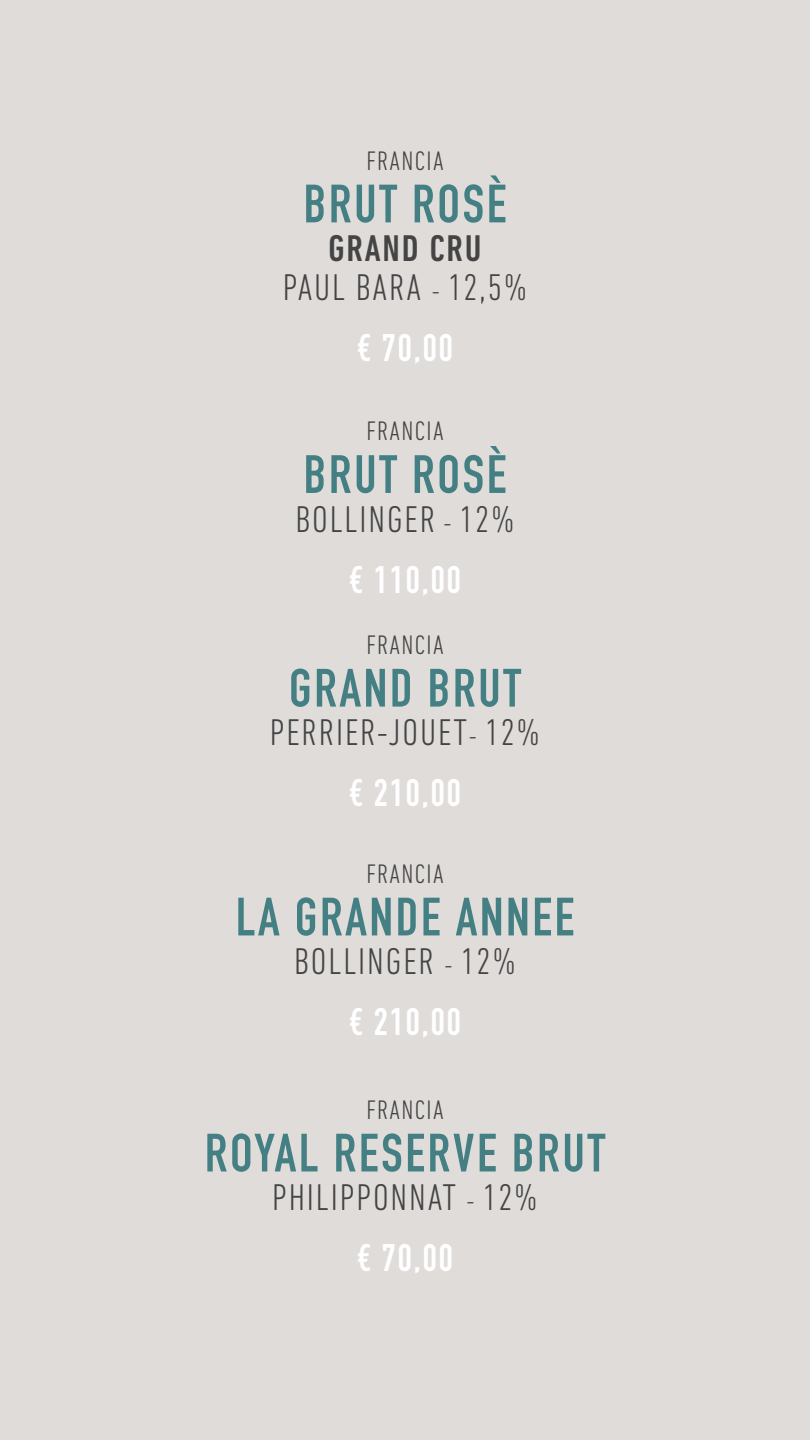
<style>
.page{position:relative;width:810px;height:1440px;background:#dfdcda}
.page>*{position:absolute;margin:0;border:0;box-sizing:border-box;transform-origin:0 0}
.t1{font:700 53.03px "DIN Condensed";letter-spacing:.05em;color:#448083}
.t2{font:300 condensed 37.88px "DIN Next LT Pro";letter-spacing:.05em;color:#444}
.t3{font:700 37.88px "DIN Condensed";letter-spacing:.05em;color:#fff}
.t4{font:500 condensed 37.88px "DIN Next LT Pro";letter-spacing:.05em;color:#444}
.t5{font:300 condensed 27.3px "DIN Next LT Pro";letter-spacing:.05em;color:#444}
.s1{font-size:27.3px}
</style>
<div class="page">
<p class="t5" style="left:366px;top:145px;width:79px">FRANCIA</p>
<p class="t1" style="left:304px;top:168px;width:204px">BRUT ROSÈ</p>
<p class="t4" style="left:328px;top:227px;width:155px">GRAND CRU</p>
<p class="t2" style="left:283px;top:265px;width:246px">PAUL BARA <span class="s1">-</span> 12,5%</p>
<p class="t3" style="left:357px;top:322px;width:97px">€ 70,00</p>
<p class="t5" style="left:366px;top:416px;width:79px">FRANCIA</p>
<p class="t1" style="left:304px;top:439px;width:204px">BRUT ROSÈ</p>
<p class="t2" style="left:295px;top:497px;width:221px">BOLLINGER <span class="s1">-</span> 12%</p>
<p class="t3" style="left:349px;top:554px;width:113px">€ 110,00</p>
<p class="t5" style="left:366px;top:629px;width:79px">FRANCIA</p>
<p class="t1" style="left:289px;top:652px;width:233px">GRAND BRUT</p>
<p class="t2" style="left:270px;top:711px;width:272px">PERRIER-JOUET<span class="s1">-</span> 12%</p>
<p class="t3" style="left:349px;top:768px;width:113px">€ 210,00</p>
<p class="t5" style="left:366px;top:858px;width:79px">FRANCIA</p>
<p class="t1" style="left:236px;top:881px;width:340px">LA GRANDE ANNEE</p>
<p class="t2" style="left:294px;top:940px;width:223px">BOLLINGER <span class="s1">-</span> 12%</p>
<p class="t3" style="left:349px;top:996px;width:113px">€ 210,00</p>
<p class="t5" style="left:366px;top:1094px;width:79px">FRANCIA</p>
<p class="t1" style="left:205px;top:1117px;width:402px">ROYAL RESERVE BRUT</p>
<p class="t2" style="left:272px;top:1176px;width:267px">PHILIPPONNAT <span class="s1">-</span> 12%</p>
<p class="t3" style="left:357px;top:1233px;width:97px">€ 70,00</p>
</div>
